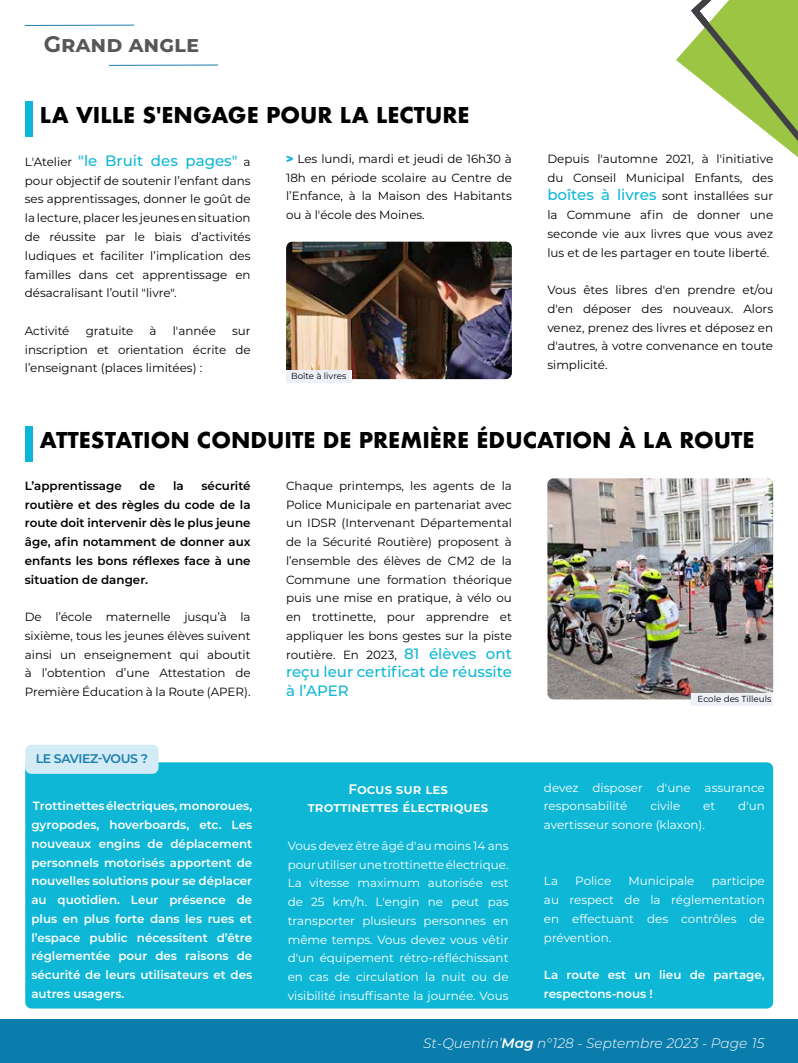
<style>
.page{position:relative;width:798px;height:1063px;background:#fff}
.page>*{position:absolute;margin:0;border:0;box-sizing:border-box;transform-origin:0 0}
.t1{font:700 22.5px "Montserrat";color:#575756}
.t2{font:700 21.25px "Futura";color:#000}
.t3{font:500 15px/18.8px "Montserrat";color:#0eb7d6}
.t4{font:italic 300 13.75px "Montserrat";color:#fff}
.t5{font:600 13.75px/18.8px "Montserrat";color:#fff;text-align:center}
.t6{font:600 12.5px "Montserrat";letter-spacing:-.03em;color:#197dac}
.t7{font:11.88px/18.8px "Montserrat";color:#000;text-align:justify}
.t8{font:11.88px/18.8px "Montserrat";color:#fff;text-align:justify}
.t9{font:600 11.88px/18.8px "Montserrat";color:#fff;text-align:justify}
.t10{font:600 11.88px/18.8px "Montserrat";color:#000;text-align:justify}
.t11{font:8.75px "Montserrat";color:#000}
.s1{font-weight:400;font-size:11.88px;color:#000}
.s2{font-weight:900;color:#0eb7d6}
.s3{font-weight:500;font-size:15px;color:#0eb7d6}
.s4{font-weight:600}
</style>
<div class="page">
<div style="left:0;top:1020px;width:797px;height:43px;background:#0a7dac"></div>
<hr style="left:25px;top:25px;width:109px;height:1px;background:#1e7cac">
<hr style="left:109px;top:65px;width:109px;height:1px;background:#1e7cac">
<svg style="left:676px;top:0;width:121px;height:157px"></svg>
<div style="left:25px;top:101px;width:8px;height:35px;background:#0eb7d6"></div>
<img style="left:286px;top:242px;width:225px;height:137px">
<div style="left:25px;top:426px;width:8px;height:36px;background:#0eb7d6"></div>
<img style="left:547px;top:478px;width:225px;height:221px">
<div style="left:25px;top:762px;width:747px;height:247px;background:#0eb7d6;border-radius:6px"></div>
<div style="left:25px;top:745px;width:133px;height:29px;background:#d2ebf5;border-radius:6px"></div>
<div style="left:691px;top:693px;width:81px;height:12px;background:#edf1f7"></div>
<div style="left:286px;top:370px;width:65px;height:13px;background:#edf1f7"></div>
<h1 class="t1" style="left:44px;top:28px;width:156px">Grand angle</h1>
<h2 class="t2" style="left:40px;top:100px;width:431px">LA VILLE S'ENGAGE POUR LA LECTURE</h2>
<p class="t3" style="left:25px;top:151px;width:227px"><span class="s1">L'Atelier</span> "le Bruit des pages" <span class="s1">a</span></p>
<p class="t7" style="left:25px;top:171px;width:227px">pour objectif de soutenir l’enfant dans ses apprentissages, donner le goût de la lecture, placer les jeunes en situation de réussite par le biais d’activités ludiques et faciliter l’implication des familles dans cet apprentissage en désacralisant l’outil "livre".</p>
<p class="t7" style="left:25px;top:321px;width:46px">Activité</p>
<p class="t7" style="left:86px;top:321px;width:49px">gratuite</p>
<p class="t7" style="left:149px;top:321px;width:9px">à</p>
<p class="t7" style="left:173px;top:321px;width:45px">l'année</p>
<p class="t7" style="left:286px;top:149px;width:227px"><span class="s2">&gt;</span> Les lundi, mardi et jeudi de 16h30 à 18h en période scolaire au Centre de l’Enfance, à la Maison des Habitants ou à l'école des Moines.</p>
<p class="t7" style="left:547px;top:149px;width:227px">Depuis l'automne 2021, à l'initiative du Conseil Municipal Enfants, des <span class="s3">boîtes à livres</span> sont installées sur la Commune afin de donner une seconde vie aux livres que vous avez lus et de les partager en toute liberté.</p>
<p class="t7" style="left:547px;top:280px;width:227px">Vous êtes libres d'en prendre et/ou d'en déposer des nouveaux. Alors venez, prenez des livres et déposez en d'autres, à votre convenance en toute simplicité.</p>
<p class="t7" style="left:25px;top:321px;width:227px;text-indent:207px">sur inscription et orientation écrite de l’enseignant (places limitées) :</p>
<p class="t11" style="left:291px;top:370px;width:57px">Boîte à livres</p>
<h2 class="t2" style="left:40px;top:425px;width:716px">ATTESTATION CONDUITE DE PREMIÈRE ÉDUCATION À LA ROUTE</h2>
<p class="t10" style="left:25px;top:476px;width:98px">L’apprentissage</p>
<p class="t10" style="left:139px;top:476px;width:17px">de</p>
<p class="t10" style="left:173px;top:476px;width:12px">la</p>
<p class="t10" style="left:25px;top:476px;width:227px;text-indent:177px">sécurité routière et des règles du code de la route doit intervenir dès le plus jeune âge, afin notamment de donner aux enfants les bons réflexes face à une situation de danger.</p>
<p class="t7" style="left:25px;top:607px;width:227px">De l’école maternelle jusqu’à la sixième, tous les jeunes élèves suivent ainsi un enseignement qui aboutit à l’obtention d’une Attestation de Première Éducation à la Route (APER).</p>
<p class="t7" style="left:286px;top:476px;width:227px">Chaque printemps, les agents de la Police Municipale en partenariat avec un IDSR (Intervenant Départemental de la Sécurité Routière) proposent à l’ensemble des élèves de CM2 de la Commune une formation théorique puis une mise en pratique, à vélo ou en trottinette, pour apprendre et appliquer les bons gestes sur la piste routière. En 2023, <span class="s3">81 élèves ont</span></p>
<p class="t3" style="left:286px;top:662px;width:227px">reçu leur certificat de réussite à l’APER</p>
<p class="t11" style="left:697px;top:693px;width:75px">Ecole des Tilleuls</p>
<p class="t6" style="left:36px;top:750px;width:114px">LE SAVIEZ-VOUS ?</p>
<p class="t9" style="left:31px;top:796px;width:222px">Trottinettes électriques, monoroues, gyropodes, hoverboards, etc. Les nouveaux engins de déplacement personnels motorisés apportent de nouvelles solutions pour se déplacer au quotidien. Leur présence de plus en plus forte dans les rues et l’espace public nécessitent d’être réglementée pour des raisons de sécurité de leurs utilisateurs et des autres usagers.</p>
<p class="t5" style="left:308px;top:779px;width:182px">Focus sur les trottinettes électriques</p>
<p class="t8" style="left:287px;top:836px;width:222px">Vous devez être âgé d'au moins 14 ans pour utiliser une trottinette électrique.<br>La vitesse maximum autorisée est de 25 km/h. L'engin ne peut pas transporter plusieurs personnes en même temps. Vous devez vous vêtir d'un équipement rétro-réfléchissant en cas de circulation la nuit ou de visibilité insuffisante la journée. Vous</p>
<p class="t8" style="left:543px;top:778px;width:222px">devez disposer d'une assurance responsabilité</p>
<p class="t8" style="left:650px;top:796px;width:31px">civile</p>
<p class="t8" style="left:703px;top:796px;width:13px">et</p>
<p class="t8" style="left:738px;top:796px;width:28px">d'un</p>
<p class="t8" style="left:543px;top:815px;width:162px">avertisseur sonore (klaxon).</p>
<p class="t8" style="left:543px;top:871px;width:222px;text-indent:168px">participe au respect de la réglementation en effectuant des contrôles de prévention.</p>
<p class="t9" style="left:543px;top:965px;width:222px">La route est un lieu de partage, respectons-nous !</p>
<p class="t8" style="left:543px;top:871px;width:16px">La</p>
<p class="t8" style="left:575px;top:871px;width:37px">Police</p>
<p class="t8" style="left:628px;top:871px;width:67px">Municipale</p>
<p class="t4" style="left:423px;top:1034px;width:342px">St-Quentin’<span class="s4">Mag</span> n°128 - Septembre 2023 - Page 15</p>
</div>
